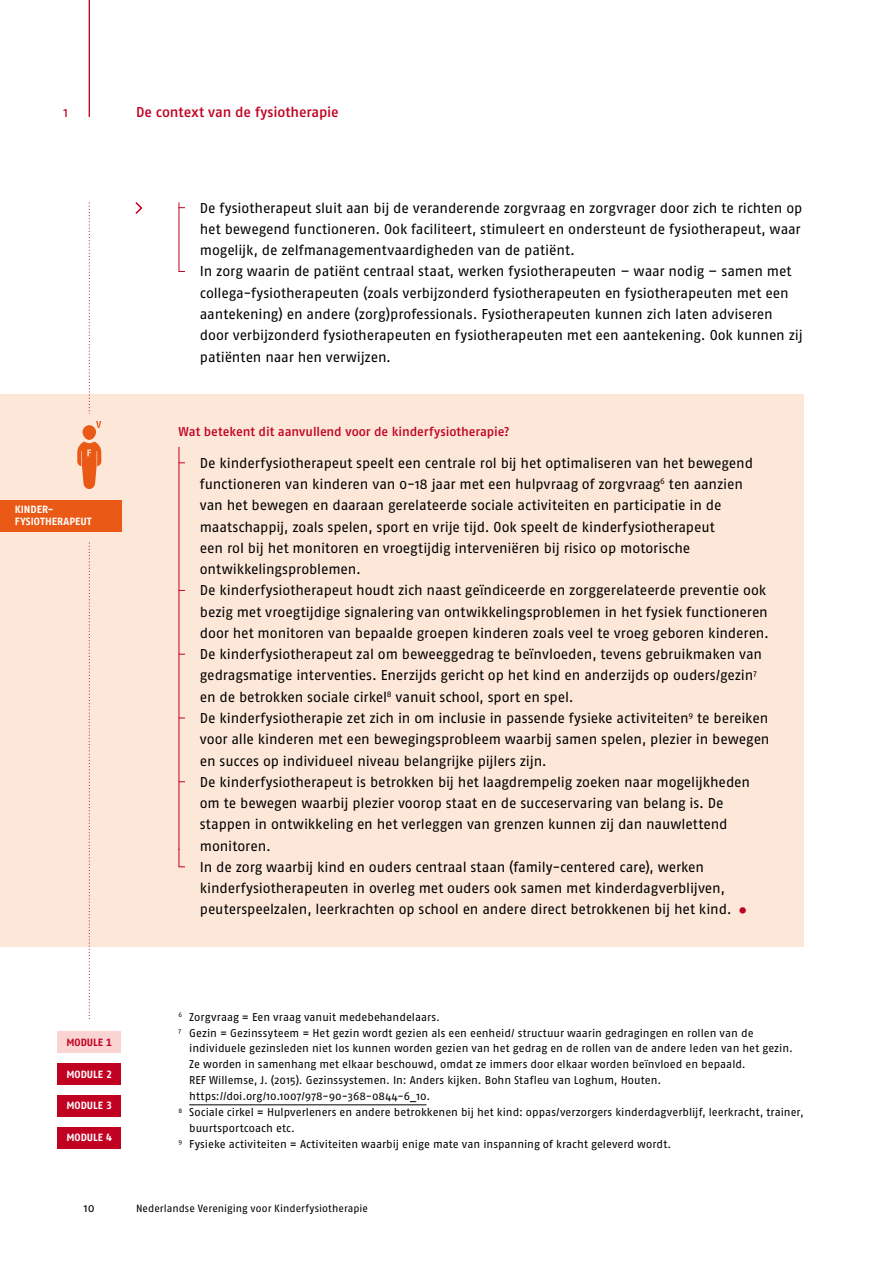
<style>
.page{position:relative;width:893px;height:1263px;background:#fff}
.page>*{position:absolute;margin:0;border:0;box-sizing:border-box;transform-origin:0 0}
.t1{font:14.25px/21.3px "Fago No";letter-spacing:-.01em;color:#000}
.t2{font:500 14.25px "Fago No";letter-spacing:-.01em;color:#c10122}
.t3{font:14.25px "Fago No";color:#c10122}
.t4{font:500 12.75px "Fago No";letter-spacing:-.005em;color:#c10122}
.t5{font:12px "Fago No";color:#000}
.t6{font:11.25px "Fago No";color:#000}
.t7{font:10.5px "Fago No";color:#000}
.t8{font:700 10.5px/12px "Fago No Tf";color:#fff}
.t9{font:700 10.5px "Fago No Tf";color:#c10122}
</style>
<div class="page">
<hr style="left:89px;top:0;width:1px;height:117px;background:#c10122">
<hr style="left:179px;top:202px;width:1px;height:70px;background:#c10122">
<div style="left:0;top:394px;width:804px;height:63px;background:#fde7d8"></div>
<div style="left:0;top:458px;width:804px;height:425px;background:#fde7d8"></div>
<hr style="left:179px;top:447px;width:1px;height:420px;background:#c10122">
<div style="left:0;top:850px;width:804px;height:97px;background:#fde7d8"></div>
<svg style="left:179px;top:849px;width:6px;height:18px"></svg>
<div style="left:739px;top:907px;width:7px;height:6px;background:#c10122;border-radius:50%"></div>
<hr style="left:189px;top:1104px;width:237px;height:1px;background:#000">
<svg style="left:135px;top:202px;width:8px;height:12px"></svg>
<div style="left:57px;top:1127px;width:64px;height:21px;background:#c10122"></div>
<div style="left:57px;top:1095px;width:64px;height:21px;background:#c10122"></div>
<div style="left:57px;top:1063px;width:64px;height:21px;background:#c10122"></div>
<div style="left:57px;top:1031px;width:64px;height:21px;background:#fad4d3"></div>
<div style="left:64px;top:415px;width:51px;height:127px;background:#fde7d8"></div>
<svg style="left:77px;top:202px;width:24px;height:915px"></svg>
<div style="left:0;top:500px;width:121px;height:31px;background:#ea5915"></div>
<p class="t3" style="left:63px;top:104px;width:6px">1</p>
<p class="t2" style="left:136px;top:104px;width:204px">De context van de fysiotherapie</p>
<p class="t8" style="left:15px;top:504px;width:78px">KINDER-<br>FYSIOTHERAPEUT</p>
<p class="t9" style="left:66px;top:1036px;width:47px">MODULE 1</p>
<p class="t8" style="left:66px;top:1068px;width:47px">MODULE 2</p>
<p class="t8" style="left:66px;top:1099px;width:47px">MODULE 3</p>
<p class="t8" style="left:66px;top:1131px;width:47px">MODULE 4</p>
<p class="t1" style="left:200px;top:197px;width:604px">De fysiotherapeut sluit aan bij de veranderende zorgvraag en zorgvrager door zich te richten op het bewegend functioneren. Ook faciliteert, stimuleert en ondersteunt de fysiotherapeut, waar mogelijk, de zelfmanagementvaardigheden van de patiënt.<br>In zorg waarin de patiënt centraal staat, werken fysiotherapeuten – waar nodig – samen met collega-fysiotherapeuten (zoals verbijzonderd fysiotherapeuten en fysiotherapeuten met een aantekening) en andere (zorg)professionals. Fysiotherapeuten kunnen zich laten adviseren door verbijzonderd fysiotherapeuten en fysiotherapeuten met een aantekening. Ook kunnen zij patiënten naar hen verwijzen.</p>
<p class="t4" style="left:179px;top:424px;width:333px">Wat betekent dit aanvullend voor de kinderfysiotherapie?</p>
<p class="t1" style="left:200px;top:452px;width:571px">De kinderfysiotherapeut speelt een centrale rol bij het optimaliseren van het bewegend functioneren van kinderen van 0-18 jaar met een hulpvraag of zorgvraag<sup>6</sup> ten aanzien van het bewegen en daaraan gerelateerde sociale activiteiten en participatie in de maatschappij, zoals spelen, sport en vrije tijd. Ook speelt de kinderfysiotherapeut<br>een rol bij het monitoren en vroegtijdig interveniëren bij risico op motorische ontwikkelingsproblemen.<br>De kinderfysiotherapeut houdt zich naast geïndiceerde en zorggerelateerde preventie ook bezig met vroegtijdige signalering van ontwikkelingsproblemen in het fysiek functioneren door het monitoren van bepaalde groepen kinderen zoals veel te vroeg geboren kinderen.<br>De kinderfysiotherapeut zal om beweeggedrag te beïnvloeden, tevens gebruikmaken van gedragsmatige interventies. Enerzijds gericht op het kind en anderzijds op ouders/gezin<sup>7 </sup>en de betrokken sociale cirkel<sup>8</sup> vanuit school, sport en spel.<br>De kinderfysiotherapie zet zich in om inclusie in passende fysieke activiteiten<sup>9</sup> te bereiken voor alle kinderen met een bewegingsprobleem waarbij samen spelen, plezier in bewegen en succes op individueel niveau belangrijke pijlers zijn.<br>De kinderfysiotherapeut is betrokken bij het laagdrempelig zoeken naar mogelijkheden om te bewegen waarbij plezier voorop staat en de succeservaring van belang is. De stappen in ontwikkeling en het verleggen van grenzen kunnen zij dan nauwlettend monitoren.<br>In de zorg waarbij kind en ouders centraal staan (family-centered care), werken kinderfysiotherapeuten in overleg met ouders ook samen met kinderdagverblijven, peuterspeelzalen, leerkrachten op school en andere direct betrokkenen bij het kind.</p>
<p class="t6" style="left:179px;top:1010px;width:263px"><sup>6</sup> Zorgvraag = Een vraag vanuit medebehandelaars.</p>
<p class="t6" style="left:179px;top:1026px;width:576px"><sup>7</sup> Gezin = Gezinssyteem = Het gezin wordt gezien als een eenheid/ structuur waarin gedragingen en rollen van de</p>
<p class="t6" style="left:189px;top:1042px;width:605px">individuele gezinsleden niet los kunnen worden gezien van het gedrag en de rollen van de andere leden van het gezin.</p>
<p class="t6" style="left:189px;top:1058px;width:558px">Ze worden in samenhang met elkaar beschouwd, omdat ze immers door elkaar worden beïnvloed en bepaald.</p>
<p class="t6" style="left:189px;top:1074px;width:474px">REF Willemse, J. (2015). Gezinssystemen. In: Anders kijken. Bohn Stafleu van Loghum, Houten.</p>
<p class="t6" style="left:189px;top:1090px;width:243px">https://doi.org/10.1007/978-90-368-0844-6_10.</p>
<p class="t6" style="left:179px;top:1106px;width:627px"><sup>8</sup> Sociale cirkel = Hulpverleners en andere betrokkenen bij het kind: oppas/verzorgers kinderdagverblijf, leerkracht, trainer,</p>
<p class="t6" style="left:189px;top:1122px;width:107px">buurtsportcoach etc.</p>
<p class="t6" style="left:179px;top:1138px;width:494px"><sup>9</sup> Fysieke activiteiten = Activiteiten waarbij enige mate van inspanning of kracht geleverd wordt.</p>
<p class="t5" style="left:84px;top:1201px;width:12px">10</p>
<p class="t7" style="left:136px;top:1202px;width:234px">Nederlandse Vereniging voor Kinderfysiotherapie</p>
</div>
